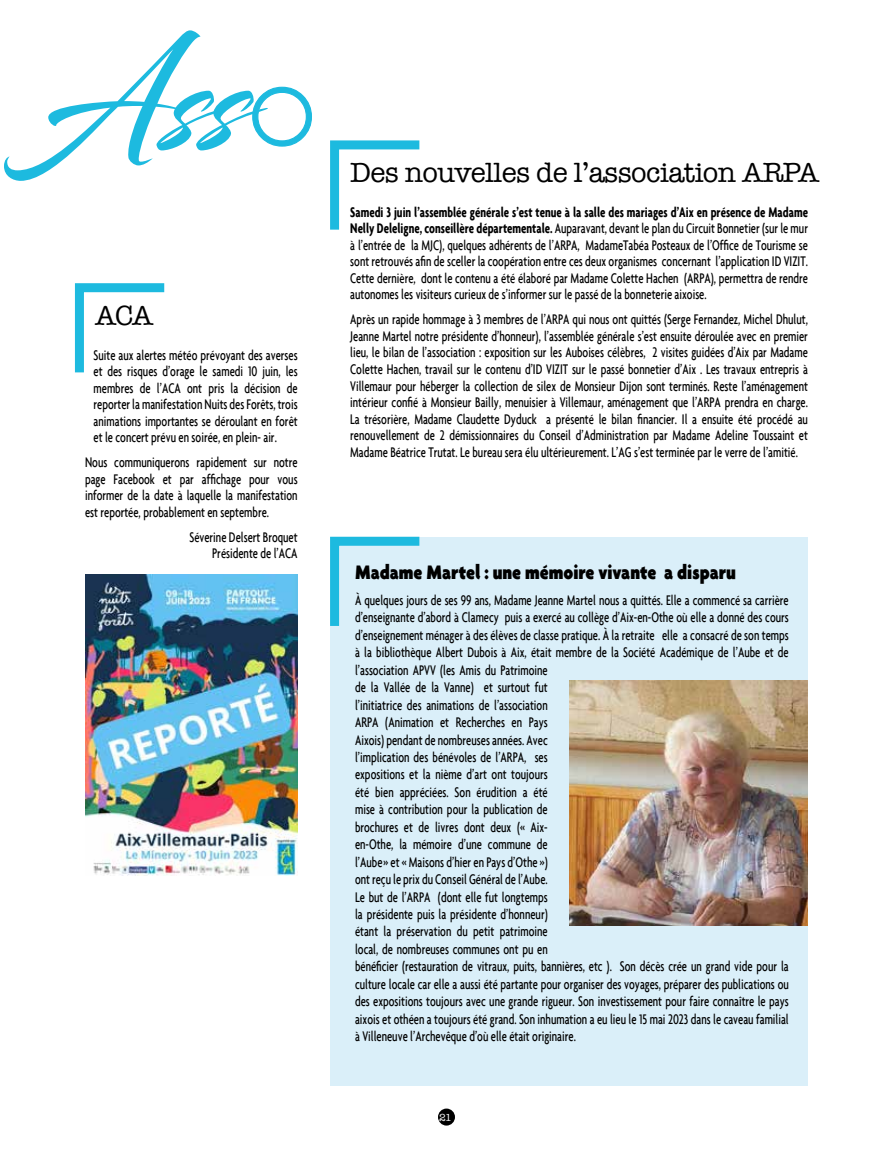
<style>
.page{position:relative;width:893px;height:1149px;background:#fff}
.page>*{position:absolute;margin:0;border:0;box-sizing:border-box;transform-origin:0 0}
.t1{font:140.1px "Blacksword";color:#1dbadf}
.t2{font:28.5px "American Typewriter";letter-spacing:-.02em;color:#000}
.t3{font:900 21px "Agenda";color:#000;scale:.85 1}
.t4{font:500 condensed 15px/17.4px "Agenda";color:#000;text-align:justify;scale:.85 1}
.t5{font:10.5px "American Typewriter";color:#fff}
.s1{font-weight:700}
</style>
<div class="page">
<div style="left:330px;top:536px;width:478px;height:548px;background:#daeff9"></div>
<div style="left:438px;top:1108px;width:17px;height:17px;background:#000;border-radius:50%"></div>
<svg style="left:330px;top:140px;width:90px;height:90px"></svg>
<svg style="left:330px;top:536px;width:98px;height:90px"></svg>
<svg style="left:252px;top:86px;width:60px;height:61px"></svg>
<svg style="left:74px;top:283px;width:91px;height:90px"></svg>
<img style="left:85px;top:574px;width:213px;height:301px">
<img style="left:569px;top:680px;width:239px;height:244px">
<h1 class="t1" style="left:24px;top:18px;width:219px">Ass</h1>
<h2 class="t2" style="left:95px;top:293px;width:60px">ACA</h2>
<p class="t4" style="left:94px;top:346px;width:242px;line-height:16.5px">Suite aux alertes météo prévoyant des averses et des risques d’orage le samedi 10 juin, les membres de l’ACA ont pris la décision de reporter la manifestation Nuits des Forêts, trois animations importantes se déroulant en forêt et le concert prévu en soirée, en plein- air.</p>
<p class="t4" style="left:85px;top:453px;width:252px;line-height:16.5px">Nous communiquerons rapidement sur notre page Facebook et par affichage pour vous informer de la date à laquelle la manifestation est reportée, probablement en septembre.</p>
<p class="t4" style="left:189px;top:528px;width:129px;line-height:16.5px;text-align:right">Séverine Delsert Broquet<br>Présidente de l’ACA</p>
<h2 class="t2" style="left:350px;top:151px;width:471px">Des nouvelles de l’association ARPA</h2>
<p class="t4" style="left:350px;top:203px;width:540px;line-height:16.5px"><span class="s1">Samedi 3 juin l’assemblée générale s’est tenue à la salle des mariages d’Aix en présence de Madame Nelly Deleligne, conseillère départementale.</span> Auparavant, devant le plan du Circuit Bonnetier (sur le mur à l’entrée de la MJC), quelques adhérents de l’ARPA, MadameTabéa Posteaux de l’Office de Tourisme se sont retrouvés afin de sceller la coopération entre ces deux organismes concernant l’application ID VIZIT.<br>Cette dernière, dont le contenu a été élaboré par Madame Colette Hachen (ARPA), permettra de rendre autonomes les visiteurs curieux de s’informer sur le passé de la bonneterie aixoise.</p>
<p class="t4" style="left:350px;top:311px;width:540px;line-height:16.5px">Après un rapide hommage à 3 membres de l’ARPA qui nous ont quittés (Serge Fernandez, Michel Dhulut, Jeanne Martel notre présidente d’honneur), l’assemblée générale s’est ensuite déroulée avec en premier lieu, le bilan de l’association : exposition sur les Auboises célèbres, 2 visites guidées d’Aix par Madame Colette Hachen, travail sur le contenu d’ID VIZIT sur le passé bonnetier d’Aix . Les travaux entrepris à Villemaur pour héberger la collection de silex de Monsieur Dijon sont terminés. Reste l’aménagement intérieur confié à Monsieur Bailly, menuisier à Villemaur, aménagement que l’ARPA prendra en charge.<br>La trésorière, Madame Claudette Dyduck a présenté le bilan financier. Il a ensuite été procédé au renouvellement de 2 démissionnaires du Conseil d’Administration par Madame Adeline Toussaint et Madame Béatrice Trutat. Le bureau sera élu ultérieurement. L’AG s’est terminée par le verre de l’amitié.</p>
<h3 class="t3" style="left:355px;top:559px;width:450px">Madame Martel : une mémoire vivante a disparu</h3>
<p class="t4" style="left:355px;top:591px;width:512px;text-align:left">À quelques jours de ses 99 ans, Madame Jeanne Martel nous a quittés. Elle a commencé sa carrière d’enseignante d’abord à Clamecy puis a exercé au collège d’Aix-en-Othe où elle a donné des cours d’enseignement ménager à des élèves de classe pratique. À la retraite elle a consacré de son temps à la bibliothèque Albert Dubois à Aix, était membre de la Société Académique de l’Aube et de l’association APVV (les Amis du Patrimoine<br>de la Vallée de la Vanne) et surtout fut<br>l’initiatrice des animations de l’association<br>ARPA (Animation et Recherches en Pays<br>Aixois) pendant de nombreuses années. Avec<br>l’implication des bénévoles de l’ARPA, ses<br>expositions et la nième d’art ont toujours<br>été bien appréciées. Son érudition a été<br>mise à contribution pour la publication de<br>brochures et de livres dont deux (« Aix-<br>en-Othe, la mémoire d’une commune de<br>l’Aube » et « Maisons d’hier en Pays d’Othe »)<br>ont reçu le prix du Conseil Général de l’Aube.<br>Le but de l’ARPA (dont elle fut longtemps<br>la présidente puis la présidente d’honneur)<br>étant la préservation du petit patrimoine<br>local, de nombreuses communes ont pu en<br>bénéficier (restauration de vitraux, puits, bannières, etc ). Son décès crée un grand vide pour la culture locale car elle a aussi été partante pour organiser des voyages, préparer des publications ou des expositions toujours avec une grande rigueur. Son investissement pour faire connaître le pays aixois et othéen a toujours été grand. Son inhumation a eu lieu le 15 mai 2023 dans le caveau familial à Villeneuve l’Archevêque d’où elle était originaire.</p>
<p class="t5" style="left:439px;top:1108px;width:14px">21</p>
</div>
